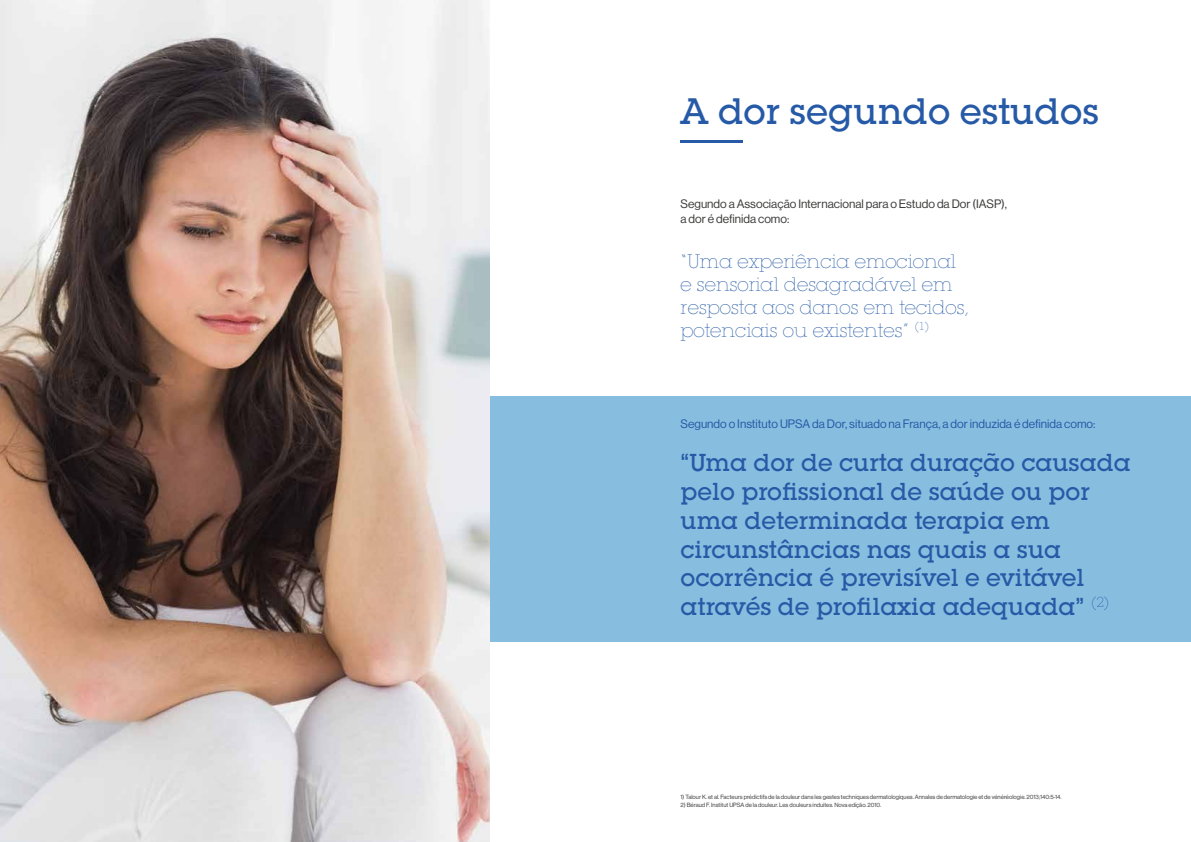
<style>
.page{position:relative;width:1191px;height:842px;background:#fff}
.page>*{position:absolute;margin:0;border:0;box-sizing:border-box;transform-origin:0 0}
.t1{font:500 36px "Lubalin Graph Std";color:#265aa6}
.t2{font:500 24px/28.8px "Lubalin Graph Std";color:#265aa6}
.t3{font:200 19px/22.8px "Lubalin Graph Std";color:#265aa6}
.t4{font:12px/14.4px "N Haas Grotesk DS Std 55 Rg";color:#3c3c3b}
.t5{font:12px "N Haas Grotesk DS Std 55 Rg";color:#265aa6}
.t6{font:6px "N Haas Grotesk DS Std 55 Rg";color:#3c3c3b}
</style>
<div class="page">
<div style="left:321px;top:396px;width:870px;height:245px;background:#87bee0"></div>
<img style="left:0;top:0;width:489px;height:842px">
<hr style="left:680px;top:140px;width:63px;height:2px;background:#265aa6">
<h1 class="t1" style="left:680px;top:88px;width:420px">A dor segundo estudos</h1>
<h3 class="t4" style="left:680px;top:197px;width:328px">Segundo a Associação Internacional para o Estudo da Dor (IASP), a dor é definida como:</h3>
<h3 class="t3" style="left:680px;top:250px;width:290px">“Uma experiência emocional e sensorial desagradável em resposta aos danos em tecidos, potenciais ou existentes” <sup>(1)</sup></h3>
<h3 class="t5" style="left:680px;top:417px;width:416px">Segundo o Instituto UPSA da Dor, situado na França, a dor induzida é definida como:</h3>
<h2 class="t2" style="left:680px;top:448px;width:451px">“Uma dor de curta duração causada pelo profissional de saúde ou por uma determinada terapia em circunstâncias nas quais a sua ocorrência é previsível e evitável através de profilaxia adequada” <sup>(2)</sup></h2>
<p class="t6" style="left:680px;top:794px;width:383px">1) Talour K. et al. Facteurs prédictifs de la douleur dans les gestes techniques dermatologiques. Annales de dermatologie et de vénéréologie. 2013;140:5-14.</p>
<p class="t6" style="left:680px;top:801px;width:202px">2) Béraud F. Institut UPSA de la douleur. Les douleurs induites. Nova edição. 2010.</p>
</div>
